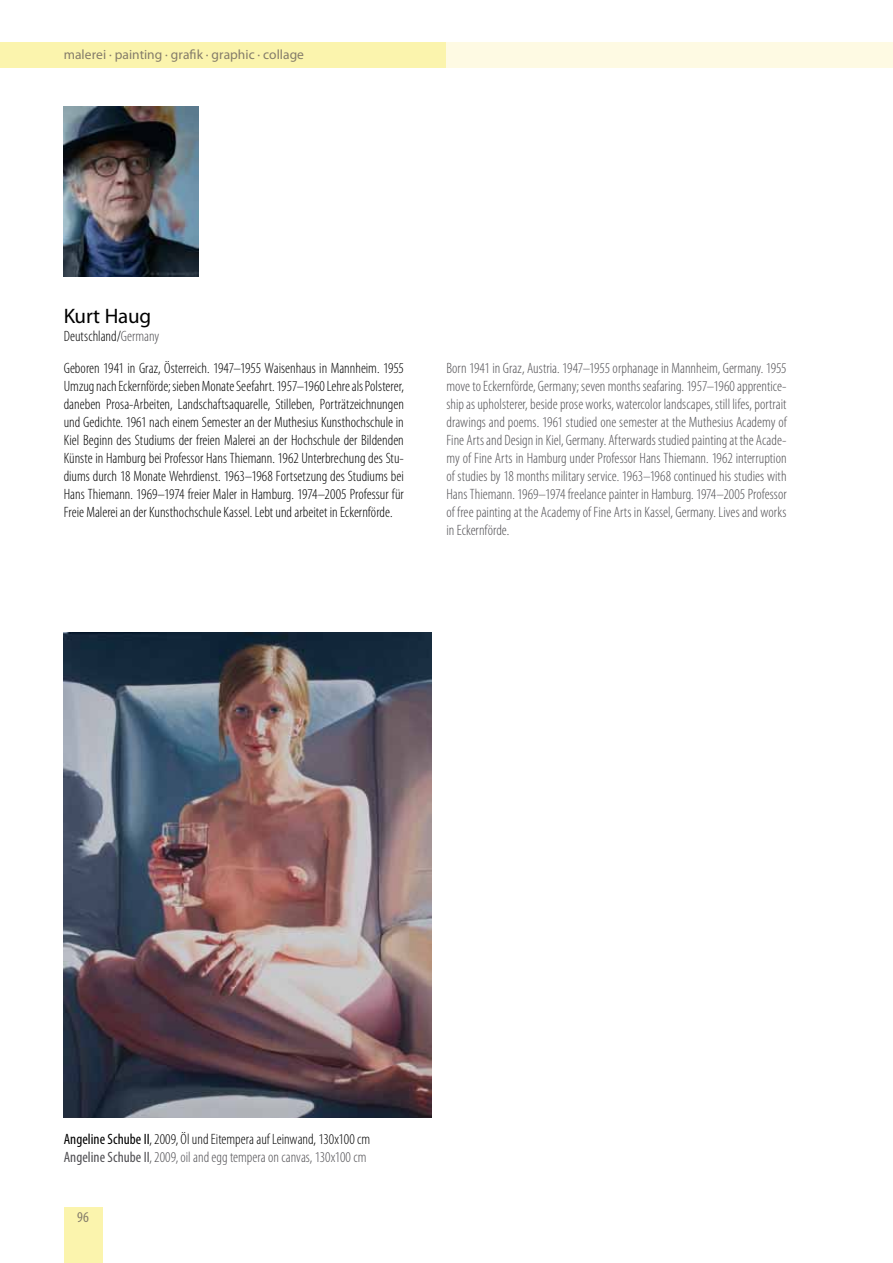
<style>
.page{position:relative;width:893px;height:1263px;background:#fff}
.page>*{position:absolute;margin:0;border:0;box-sizing:border-box;transform-origin:0 0}
.t1{font:21px "Myriad Pro";letter-spacing:-.01em;color:#000}
.t2{font:300 condensed 15px/18px "Myriad Pro";color:#000}
.t3{font:300 condensed 15px/18px "Myriad Pro";color:#504f53;text-align:justify}
.t4{font:condensed 15px "Myriad Pro";color:#847c6a}
.t5{font:13.5px "Myriad Pro";letter-spacing:.005em;color:#847c6a}
.s1{color:#504f53}
.s2{font-weight:400}
.s3{font-weight:400;color:#504f53}
</style>
<div class="page">
<div style="left:0;top:43px;width:446px;height:25px;background:#fbf4ad"></div>
<div style="left:64px;top:1208px;width:38px;height:55px;background:#fbf4ad"></div>
<div style="left:446px;top:43px;width:447px;height:25px;background:#fefae3"></div>
<img style="left:64px;top:633px;width:367px;height:485px">
<img style="left:64px;top:106px;width:135px;height:170px">
<p class="t5" style="left:64px;top:46px;width:242px">malerei · painting · grafik · graphic · collage</p>
<h1 class="t1" style="left:64px;top:303px;width:89px">Kurt Haug</h1>
<p class="t2" style="left:64px;top:321px;width:342px;line-height:31.5px">Deutschland/<span class="s1">Germany<br></span>Geboren 1941 in Graz, Österreich. 1947–1955 Waisenhaus in Mannheim. 1955</p>
<p class="t2" style="left:64px;top:377px;width:342px;text-align:justify">Umzug nach Eckernförde; sieben Monate Seefahrt. 1957–1960 Lehre als Polsterer, daneben Prosa-Arbeiten, Landschaftsaquarelle, Stilleben, Porträtzeichnungen und Gedichte. 1961 nach einem Semester an der Muthesius Kunsthochschule in Kiel Beginn des Studiums der freien Malerei an der Hochschule der Bildenden Künste in Hamburg bei Professor Hans Thiemann. 1962 Unterbrechung des Stu&shy;diums durch 18 Monate Wehrdienst. 1963–1968 Fortsetzung des Studiums bei Hans Thiemann. 1969–1974 freier Maler in Hamburg. 1974–2005 Professur für Freie Malerei an der Kunsthochschule Kassel. Lebt und arbeitet in Eckernförde.</p>
<p class="t3" style="left:446px;top:359px;width:342px">Born 1941 in Graz, Austria. 1947–1955 orphanage in Mannheim, Germany. 1955 move to Eckernförde, Germany; seven months seafaring. 1957–1960 apprentice&shy;ship as upholsterer, beside prose works, watercolor landscapes, still lifes, portrait drawings and poems. 1961 studied one semester at the Muthesius Academy of Fine Arts and Design in Kiel, Germany. Afterwards studied painting at the Acade&shy;my of Fine Arts in Hamburg under Professor Hans Thiemann. 1962 interruption of studies by 18 months military service. 1963–1968 continued his studies with Hans Thiemann. 1969–1974 freelance painter in Hamburg. 1974–2005 Professor of free painting at the Academy of Fine Arts in Kassel, Germany. Lives and works in Eckernförde.</p>
<p class="t2" style="left:64px;top:1130px;width:308px"><span class="s2">Angeline Schube II</span>, 2009, Öl und Eitempera auf Leinwand, 130x100 cm<br><span class="s3">Angeline Schube II</span><span class="s1">, 2009, oil and egg tempera on canvas, 130x100 cm</span></p>
<p class="t4" style="left:77px;top:1208px;width:13px">96</p>
</div>
